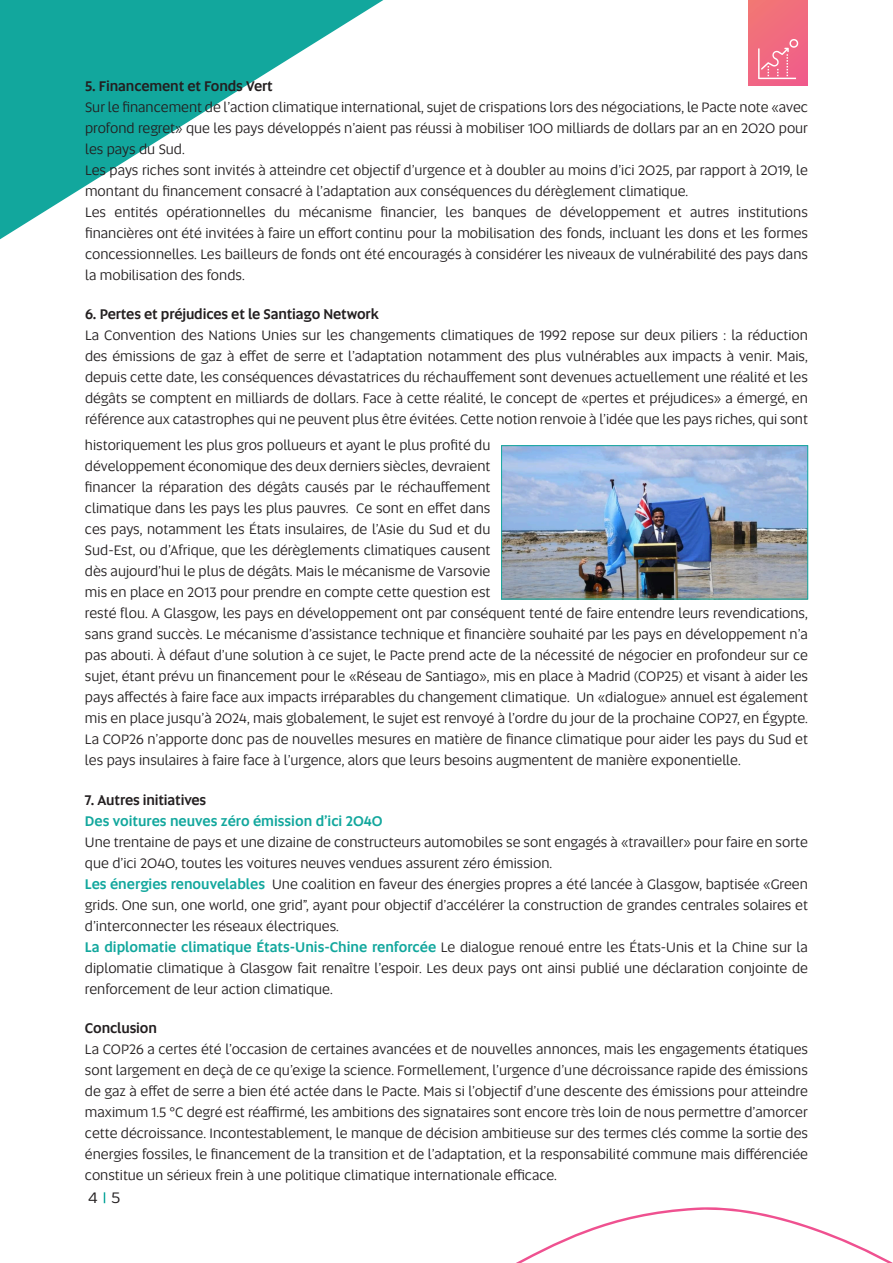
<style>
.page{position:relative;width:893px;height:1263px;background:#fff}
.page>*{position:absolute;margin:0;border:0;box-sizing:border-box;transform-origin:0 0}
.t1{font:500 15px "Ko Ho";color:#231f20}
.t2{font:14.25px/21px "Altis";color:#231f20;text-align:justify}
.t3{font:500 14.25px "Altis";letter-spacing:-.01em;color:#231f20}
.t4{font:500 14.25px "Altis";color:#12a79d}
.s1{font-weight:500;color:#12a79d}
</style>
<div class="page">
<svg style="left:0;top:0;width:384px;height:240px"></svg>
<svg style="left:516px;top:1207px;width:374px;height:56px"></svg>
<div style="left:748px;top:0;width:60px;height:85px;background:linear-gradient(to right,#f17279,#f16782)"></div>
<img style="left:503px;top:447px;width:303px;height:150px">
<div style="left:501px;top:445px;width:307px;height:154px;border:1px solid #12a79d"></div>
<svg style="left:758px;top:39px;width:41px;height:40px;background:#f27c95"></svg>
<p class="t3" style="left:85px;top:76px;width:189px">5. Financement et Fonds Vert</p>
<p class="t2" style="left:85px;top:96px;width:724px">Sur le financement de l’action climatique international, sujet de crispations lors des négociations, le Pacte note «avec profond regret» que les pays développés n’aient pas réussi à mobiliser 100 milliards de dollars par an en 2020 pour les pays du Sud.</p>
<p class="t2" style="left:85px;top:159px;width:724px">Les pays riches sont invités à atteindre cet objectif d’urgence et à doubler au moins d’ici 2025, par rapport à 2019, le montant du financement consacré à l’adaptation aux conséquences du dérèglement climatique.</p>
<p class="t2" style="left:85px;top:201px;width:724px">Les entités opérationnelles du mécanisme financier, les banques de développement et autres institutions financières ont été invitées à faire un effort continu pour la mobilisation des fonds, incluant les dons et les formes concessionnelles. Les bailleurs de fonds ont été encouragés à considérer les niveaux de vulnérabilité des pays dans la mobilisation des fonds.</p>
<p class="t3" style="left:85px;top:304px;width:295px">6. Pertes et préjudices et le Santiago Network</p>
<p class="t2" style="left:85px;top:324px;width:724px">La Convention des Nations Unies sur les changements climatiques de 1992 repose sur deux piliers : la réduction des émissions de gaz à effet de serre et l’adaptation notamment des plus vulnérables aux impacts à venir. Mais, depuis cette date, les conséquences dévastatrices du réchauffement sont devenues actuellement une réalité et les dégâts se comptent en milliards de dollars. Face à cette réalité, le concept de «pertes et préjudices» a émergé, en référence aux catastrophes qui ne peuvent plus être évitées. Cette notion renvoie à l’idée que les pays riches, qui sont</p>
<p class="t2" style="left:85px;top:434px;width:725px;text-align:left">historiquement les plus gros pollueurs et ayant le plus profité du<br>développement économique des deux derniers siècles, devraient<br>financer la réparation des dégâts causés par le réchauffement<br>climatique dans les pays les plus pauvres. Ce sont en effet dans<br>ces pays, notamment les États insulaires, de l’Asie du Sud et du<br>Sud-Est, ou d’Afrique, que les dérèglements climatiques causent<br>dès aujourd’hui le plus de dégâts. Mais le mécanisme de Varsovie<br>mis en place en 2013 pour prendre en compte cette question est<br>resté flou. A Glasgow, les pays en développement ont par conséquent tenté de faire entendre leurs revendications, sans grand succès. Le mécanisme d’assistance technique et financière souhaité par les pays en développement n’a pas abouti. À défaut d’une solution à ce sujet, le Pacte prend acte de la nécessité de négocier en profondeur sur ce sujet, étant prévu un financement pour le «Réseau de Santiago», mis en place à Madrid (COP25) et visant à aider les pays affectés à faire face aux impacts irréparables du changement climatique. Un «dialogue» annuel est également mis en place jusqu’à 2024, mais globalement, le sujet est renvoyé à l’ordre du jour de la prochaine COP27, en Égypte.<br>La COP26 n’apporte donc pas de nouvelles mesures en matière de finance climatique pour aider les pays du Sud et les pays insulaires à faire face à l’urgence, alors que leurs besoins augmentent de manière exponentielle.</p>
<p class="t3" style="left:85px;top:790px;width:123px">7. Autres initiatives</p>
<p class="t4" style="left:85px;top:811px;width:299px">Des voitures neuves zéro émission d’ici 2040</p>
<p class="t2" style="left:85px;top:831px;width:724px">Une trentaine de pays et une dizaine de constructeurs automobiles se sont engagés à «travailler» pour faire en sorte que d’ici 2040, toutes les voitures neuves vendues assurent zéro émission.</p>
<p class="t2" style="left:85px;top:873px;width:725px"><span class="s1">Les énergies renouvelables</span> Une coalition en faveur des énergies propres a été lancée à Glasgow, baptisée «Green grids. One sun, one world, one grid”, ayant pour objectif d’accélérer la construction de grandes centrales solaires et d’interconnecter les réseaux électriques.</p>
<p class="t2" style="left:85px;top:936px;width:724px"><span class="s1">La diplomatie climatique États-Unis-Chine renforcée</span> Le dialogue renoué entre les États-Unis et la Chine sur la diplomatie climatique à Glasgow fait renaître l’espoir. Les deux pays ont ainsi publié une déclaration conjointe de renforcement de leur action climatique.</p>
<p class="t3" style="left:85px;top:1018px;width:73px">Conclusion</p>
<p class="t2" style="left:85px;top:1038px;width:725px">La COP26 a certes été l’occasion de certaines avancées et de nouvelles annonces, mais les engagements étatiques sont largement en deçà de ce qu’exige la science. Formellement, l’urgence d’une décroissance rapide des émissions de gaz à effet de serre a bien été actée dans le Pacte. Mais si l’objectif d’une descente des émissions pour atteindre maximum 1.5 °C degré est réaffirmé, les ambitions des signataires sont encore très loin de nous permettre d’amorcer cette décroissance. Incontestablement, le manque de décision ambitieuse sur des termes clés comme la sortie des énergies fossiles, le financement de la transition et de l’adaptation, et la responsabilité commune mais différenciée constitue un sérieux frein à une politique climatique internationale efficace.</p>
<p class="t1" style="left:88px;top:1186px;width:34px">4 5</p>
</div>
